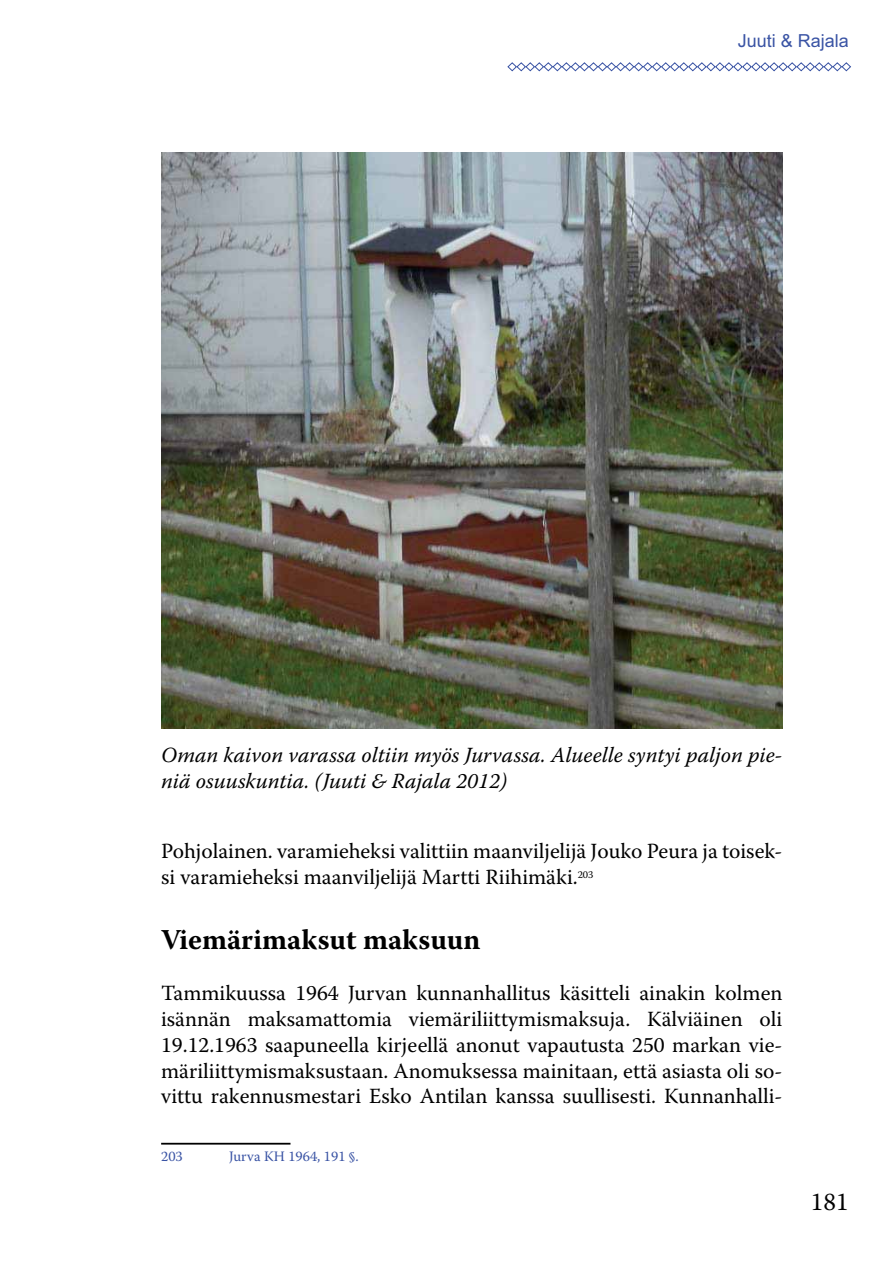
<style>
.page{position:relative;width:893px;height:1263px;background:#fff}
.page>*{position:absolute;margin:0;border:0;box-sizing:border-box;transform-origin:0 0}
.t1{font:700 28.8px "Warnock Pro";color:#000}
.t2{font:25.2px "Warnock Pro";color:#000}
.t3{font:21.6px/25.8px "Warnock Pro";color:#000}
.t4{font:italic 21.6px/25.8px "Warnock Pro";color:#000}
.t5{font:18px "Arial";color:#3953a4}
.t6{font:14.4px "Warnock Pro";color:#3953a4}
</style>
<div class="page">
<svg style="left:507px;top:62px;width:344px;height:10px"></svg>
<hr style="left:161px;top:1143px;width:129px;height:2px;background:#000">
<img style="left:161px;top:153px;width:621px;height:575px">
<p class="t5" style="left:738px;top:34px;width:112px">Juuti &amp; Rajala</p>
<p class="t4" style="left:161px;top:744px;width:623px">Oman kaivon varassa oltiin myös Jurvassa. Alueelle syntyi paljon pie&shy;niä osuuskuntia. (Juuti &amp; Rajala 2012)</p>
<p class="t3" style="left:161px;top:839px;width:623px">Pohjolainen. varamieheksi valittiin maanviljelijä Jouko Peura ja toisek&shy;si varamieheksi maanviljelijä Martti Riihimäki.<sup>203</sup></p>
<h1 class="t1" style="left:161px;top:922px;width:321px">Viemärimaksut maksuun</h1>
<p class="t3" style="left:161px;top:982px;width:623px;text-align:justify">Tammikuussa 1964 Jurvan kunnanhallitus käsitteli ainakin kolmen isännän maksamattomia viemäriliittymismaksuja. Kälviäinen oli 19.12.1963 saapuneella kirjeellä anonut vapautusta 250 markan vie&shy;märiliittymismaksustaan. Anomuksessa mainitaan, että asiasta oli so&shy;vittu rakennusmestari Esko Antilan kanssa suullisesti. Kunnanhalli-</p>
<p class="t6" style="left:161px;top:1150px;width:23px">203</p>
<p class="t6" style="left:229px;top:1150px;width:131px">Jurva KH 1964, 191 §.</p>
<p class="t2" style="left:811px;top:1191px;width:39px">181</p>
</div>
